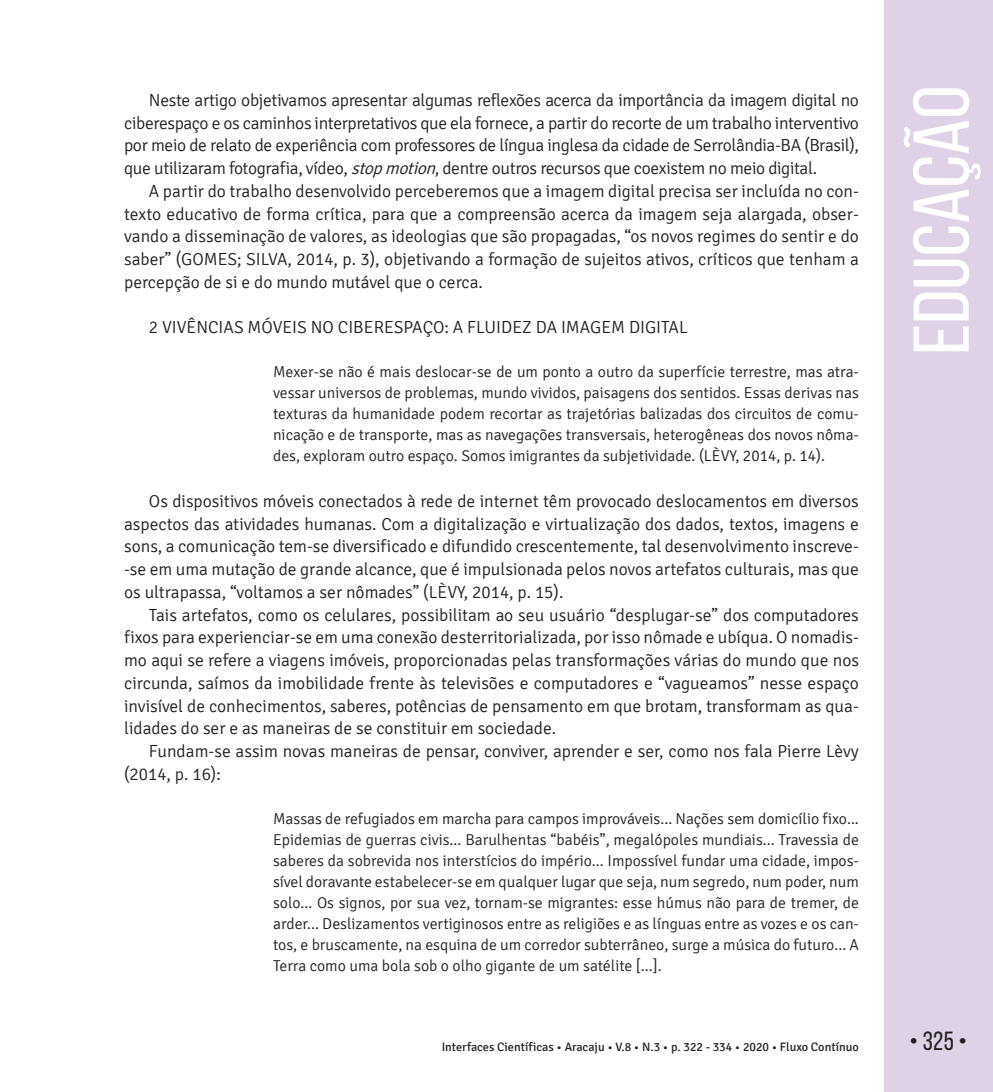
<style>
.page{position:relative;width:993px;height:1092px;background:#fff}
.page>*{position:absolute;margin:0;border:0;box-sizing:border-box;transform-origin:0 0}
.t1{font:78.75px "Bebas Neue";color:#fff;scale:1.09 1}
.t2{font:26.25px "Bebas Neue";color:#231f20}
.TEXTO{font:300 17.5px/22.8px "Signika";color:#231f20;text-align:justify}
.CITAÇÃO{font:300 15.75px/21px "Signika";color:#231f20;text-align:justify}
.t3{font:12.25px "Signika";color:#231f20}
.s1{font-style:italic}
</style>
<div class="page">
<div style="left:883px;top:0;width:109px;height:1091px;background:#e0d2e6"></div>
<p class="TEXTO" style="left:124px;top:89px;width:736px;text-indent:25px">Neste artigo objetivamos apresentar algumas reflexões acerca da importância da imagem digital no ciberespaço e os caminhos interpretativos que ela fornece, a partir do recorte de um trabalho interventivo por meio de relato de experiência com professores de língua inglesa da cidade de Serrolândia-BA (Brasil), que utilizaram fotografia, vídeo, <span class="s1">stopmotion</span>, dentre outros recursos que coexistem no meio digital.</p>
<p class="TEXTO" style="left:124px;top:180px;width:736px;text-indent:25px">A partir do trabalho desenvolvido perceberemos que a imagem digital precisa ser incluída no con&shy;texto educativo de forma crítica, para que a compreensão acerca da imagem seja alargada, obser&shy;vando a disseminação de valores, as ideologias que são propagadas, “os novos regimes do sentir e do saber” (GOMES; SILVA, 2014, p. 3), objetivando a formação de sujeitos ativos, críticos que tenham a percepção de si e do mundo mutável que o cerca.</p>
<p class="TEXTO" style="left:149px;top:316px;width:540px">2 VIVÊNCIAS MÓVEIS NO CIBERESPAÇO: A FLUIDEZ DA IMAGEM DIGITAL</p>
<p class="CITAÇÃO" style="left:273px;top:361px;width:587px">Mexer-se não é mais deslocar-se de um ponto a outro da superfície terrestre, mas atra&shy;vessar universos de problemas, mundo vividos, paisagens dos sentidos. Essas derivas nas texturas da humanidade podem recortar as trajetórias balizadas dos circuitos de comu&shy;nicação e de transporte, mas as navegações transversais, heterogêneas dos novos nôma&shy;des, exploram outro espaço. Somos imigrantes da subjetividade. (LÈVY, 2014, p. 14).</p>
<p class="TEXTO" style="left:124px;top:490px;width:736px;text-indent:25px">Os dispositivos móveis conectados à rede de internet têm provocado deslocamentos em diversos aspectos das atividades humanas. Com a digitalização e virtualização dos dados, textos, imagens e sons, a comunicação tem-se diversificado e difundido crescentemente, tal desenvolvimento inscreve--se em uma mutação de grande alcance, que é impulsionada pelos novos artefatos culturais, mas que os ultrapassa, “voltamos a ser nômades” (LÈVY, 2014, p. 15).</p>
<p class="TEXTO" style="left:124px;top:603px;width:736px;text-indent:25px">Tais artefatos, como os celulares, possibilitam ao seu usuário “desplugar-se” dos computadores fixos para experienciar-se em uma conexão desterritorializada, por isso nômade e ubíqua. O nomadis&shy;mo aqui se refere a viagens imóveis, proporcionadas pelas transformações várias do mundo que nos circunda, saímos da imobilidade frente às televisões e computadores e “vagueamos” nesse espaço invisível de conhecimentos, saberes, potências de pensamento em que brotam, transformam as qua&shy;lidades do ser e as maneiras de se constituir em sociedade.</p>
<p class="TEXTO" style="left:124px;top:740px;width:736px;text-indent:25px">Fundam-se assim novas maneiras de pensar, conviver, aprender e ser, como nos fala Pierre Lèvy (2014, p. 16):</p>
<p class="CITAÇÃO" style="left:273px;top:808px;width:587px">Massas de refugiados em marcha para campos improváveis... Nações sem domicílio fixo...<br>Epidemias de guerras civis... Barulhentas “babéis”, megalópoles mundiais... Travessia de saberes da sobrevida nos interstícios do império... Impossível fundar uma cidade, impos&shy;sível doravante estabelecer-se em qualquer lugar que seja, num segredo, num poder, num solo... Os signos, por sua vez, tornam-se migrantes: esse húmus não para de tremer, de arder... Deslizamentos vertiginosos entre as religiões e as línguas entre as vozes e os can&shy;tos, e bruscamente, na esquina de um corredor subterrâneo, surge a música do futuro... A Terra como uma bola sob o olho gigante de um satélite [...].</p>
<h1 class="t1" style="left:898px;top:355px;width:248px;rotate:-90deg">EDUCAÇÃO</h1>
<p class="t3" style="left:441px;top:1040px;width:418px">Interfaces Científicas • Aracaju • V.8 • N.3 • p. 322 - 334 • 2020 • Fluxo Contínuo</p>
<h2 class="t2" style="left:909px;top:1026px;width:59px">• 325 •</h2>
</div>
